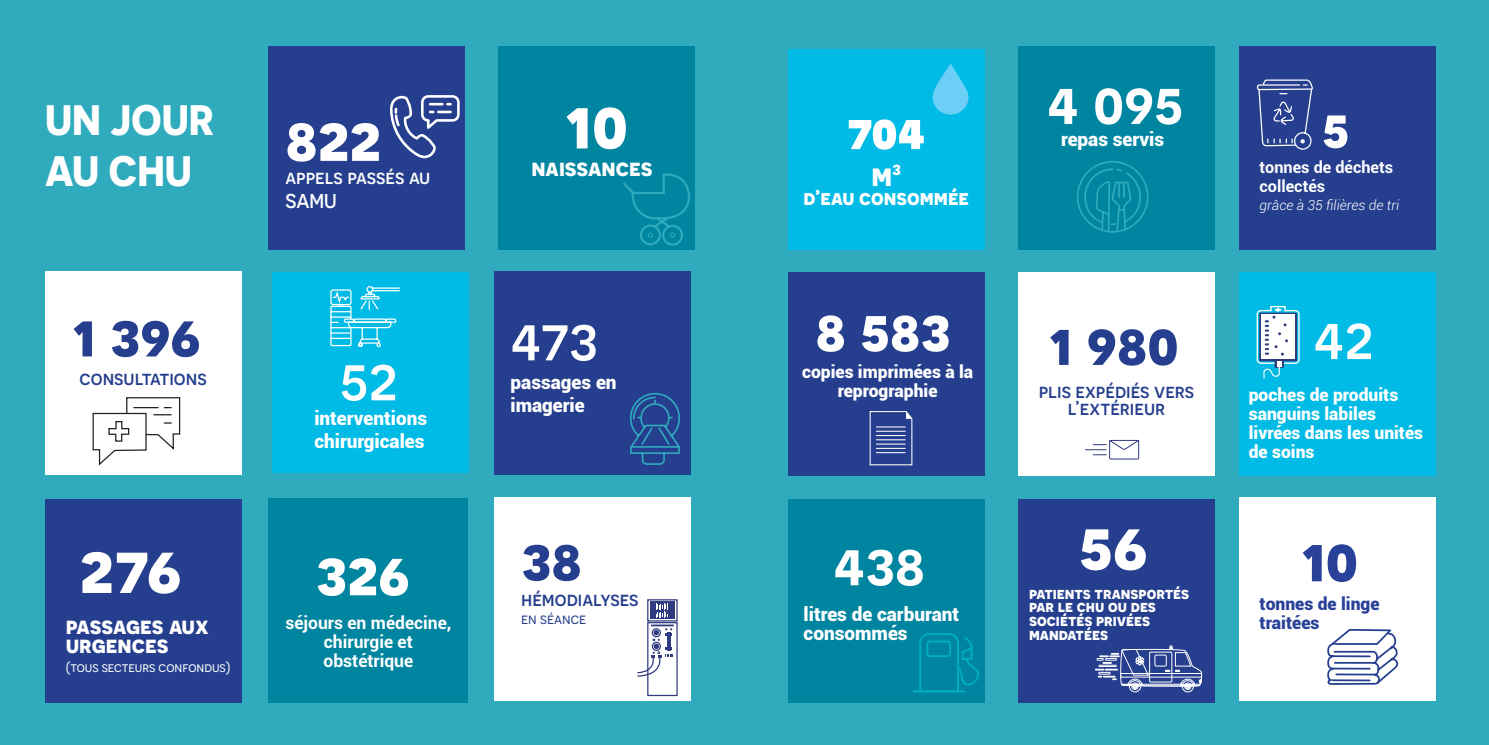
<style>
.page{position:relative;width:1489px;height:745px;background:#fff}
.page>*{position:absolute;margin:0;border:0;box-sizing:border-box;transform-origin:0 0}
.t1{font:700 71.88px "Novecentosans";color:#fff}
.t2{font:700 66.25px "Novecentosans";color:#fff}
.t3{font:700 65px "Novecentosans";color:#fff}
.t4{font:700 64.75px "Novecentosans";color:#2a419a}
.t5{font:700 62.5px "Novecentosans";color:#253f8e}
.t6{font:500 62.5px "Novecentosans";color:#fff}
.t7{font:600 62.5px "Novecentosans";color:#fff}
.t8{font:700 62.5px "Novecentosans";color:#fff}
.t9{font:700 57.5px "Novecentosans";color:#fff}
.t10{font:800 51.88px "Novecentosans";color:#fff}
.t11{font:700 42.5px/51px "Novecentosans";color:#fff}
.t12{font:700 31.25px "Novecentosans";color:#fff}
.t13{font:700 23.75px/18.8px "Novecentosans";color:#fff}
.t14{font:700 21.25px "Novecentosans";color:#fff}
.t15{font:500 20px/17.5px "Novecentosans";color:#253f8e;text-align:center}
.t16{font:500 20px/24px "Novecentosans";color:#fff}
.t17{font:900 19px/22.9px "Roboto";color:#fff}
.t18{font:900 17.5px/18.8px "Roboto";color:#fff;text-align:center}
.t19{font:700 17.5px/18.8px "Roboto";color:#fff;text-align:center}
.t20{font:900 17.5px/18.8px "Roboto";color:#2a419a}
.t21{font:700 16.25px/13.8px "Novecentosans";color:#fff}
.t22{font:700 16.25px/19.5px "Roboto";color:#fff}
.t23{font:15px "Novecentosans";color:#253f8e}
.t24{font:13.75px "Novecentosans";color:#fff}
.t25{font:italic 300 13.75px "Roboto";color:#fff}
</style>
<div class="page">
<div style="left:0;top:0;width:1488px;height:744px;background:#30abbd"></div>
<div style="left:45px;top:271px;width:196px;height:203px;background:#fff"></div>
<div style="left:494px;top:497px;width:196px;height:203px;background:#fff"></div>
<div style="left:494px;top:271px;width:196px;height:203px;background:#253f8e"></div>
<div style="left:268px;top:47px;width:197px;height:203px;background:#253f8e"></div>
<div style="left:45px;top:499px;width:196px;height:203px;background:#253f8e"></div>
<div style="left:498px;top:47px;width:196px;height:203px;background:#0085a1"></div>
<div style="left:268px;top:497px;width:200px;height:205px;background:#0085a1"></div>
<div style="left:272px;top:272px;width:196px;height:200px;background:#00bbe5"></div>
<svg style="left:390px;top:95px;width:69px;height:63px"></svg>
<svg style="left:623px;top:173px;width:68px;height:183px"></svg>
<svg style="left:330px;top:286px;width:70px;height:61px"></svg>
<svg style="left:92px;top:397px;width:89px;height:69px"></svg>
<svg style="left:637px;top:599px;width:41px;height:97px"></svg>
<svg style="left:630px;top:393px;width:50px;height:72px"></svg>
<div style="left:1239px;top:497px;width:196px;height:203px;background:#fff"></div>
<div style="left:1018px;top:47px;width:196px;height:203px;background:#0085a1"></div>
<div style="left:1018px;top:272px;width:196px;height:203px;background:#fff"></div>
<div style="left:788px;top:272px;width:196px;height:203px;background:#253f8e"></div>
<div style="left:1239px;top:47px;width:196px;height:203px;background:#253f8e"></div>
<div style="left:1018px;top:499px;width:196px;height:203px;background:#253f8e"></div>
<svg style="left:1327px;top:629px;width:72px;height:56px"></svg>
<svg style="left:1256px;top:79px;width:57px;height:71px"></svg>
<div style="left:1076px;top:161px;width:72px;height:71px;border:2px solid #30abbd;border-radius:50%"></div>
<svg style="left:1083px;top:46px;width:58px;height:187px"></svg>
<div style="left:788px;top:499px;width:196px;height:203px;background:#0085a1"></div>
<div style="left:788px;top:50px;width:196px;height:200px;background:#00bbe5"></div>
<div style="left:1239px;top:272px;width:196px;height:203px;background:#00bbe5"></div>
<hr style="left:913px;top:690px;width:51px;height:1px;background:#00adbb">
<svg style="left:918px;top:633px;width:61px;height:59px"></svg>
<svg style="left:1256px;top:305px;width:44px;height:74px"></svg>
<svg style="left:1094px;top:645px;width:108px;height:58px"></svg>
<svg style="left:869px;top:411px;width:43px;height:54px"></svg>
<svg style="left:1085px;top:439px;width:54px;height:20px"></svg>
<svg style="left:932px;top:64px;width:36px;height:50px"></svg>
<p class="t11" style="left:45px;top:94px;width:170px">UN JOUR<br>AU CHU</p>
<p class="t5" style="left:72px;top:296px;width:130px">1 396</p>
<p class="t15" style="left:79px;top:368px;width:129px">consultations</p>
<p class="t2" style="left:285px;top:97px;width:97px">822</p>
<p class="t16" style="left:285px;top:165px;width:146px">appels passés au<br>SAMU</p>
<p class="t6" style="left:339px;top:341px;width:60px">52</p>
<p class="t17" style="left:314px;top:406px;width:114px">interventions</p>
<p class="t17" style="left:314px;top:429px;width:112px">chirurgicales</p>
<p class="t1" style="left:79px;top:523px;width:103px">276</p>
<p class="t3" style="left:316px;top:532px;width:95px">326</p>
<p class="t13" style="left:66px;top:615px;width:144px">passages aux urgences</p>
<p class="t24" style="left:66px;top:658px;width:166px">(tous secteurs confondus)</p>
<p class="t19" style="left:285px;top:612px;width:168px">séjours en médecine, chirurgie et obstétrique</p>
<p class="t1" style="left:565px;top:79px;width:64px">10</p>
<p class="t13" style="left:531px;top:158px;width:123px">naissances</p>
<p class="t6" style="left:510px;top:301px;width:89px">473</p>
<p class="t17" style="left:510px;top:369px;width:108px">passages en imagerie</p>
<p class="t5" style="left:521px;top:519px;width:62px">38</p>
<p class="t15" style="left:521px;top:589px;width:119px">hémodialyses</p>
<p class="t23" style="left:521px;top:609px;width:67px">en séance</p>
<p class="t10" style="left:847px;top:98px;width:80px">704</p>
<p class="t12" style="left:871px;top:155px;width:31px">m<sup>3</sup></p>
<p class="t14" style="left:803px;top:184px;width:167px">d’eau consommée</p>
<p class="t8" style="left:815px;top:290px;width:136px">8 583</p>
<p class="t18" style="left:802px;top:361px;width:172px">copies imprimées à la reprographie</p>
<p class="t7" style="left:833px;top:525px;width:93px">438</p>
<p class="t17" style="left:803px;top:603px;width:157px;line-height:18.8px">litres de carburant consommés</p>
<p class="t7" style="left:1047px;top:64px;width:138px">4 095</p>
<p class="t17" style="left:1061px;top:127px;width:104px">repas servis</p>
<p class="t5" style="left:1048px;top:304px;width:131px">1 980</p>
<p class="t15" style="left:1038px;top:381px;width:157px">plis expédiés vers l’extérieur</p>
<p class="t1" style="left:1078px;top:499px;width:70px">56</p>
<p class="t21" style="left:1029px;top:585px;width:162px">patients transportés par le chu ou des sociétés privées mandatées</p>
<p class="t9" style="left:1321px;top:92px;width:29px">5</p>
<p class="t22" style="left:1259px;top:156px;width:135px">tonnes de déchets collectés</p>
<p class="t25" style="left:1259px;top:196px;width:141px">grâce à 35 filières de tri</p>
<p class="t6" style="left:1313px;top:300px;width:61px">42</p>
<p class="t18" style="left:1248px;top:385px;width:176px;text-align:left">poches de produits sanguins labiles livrées dans les unités de soins</p>
<p class="t4" style="left:1301px;top:518px;width:58px">10</p>
<p class="t20" style="left:1259px;top:593px;width:121px">tonnes de linge traitées</p>
</div>
